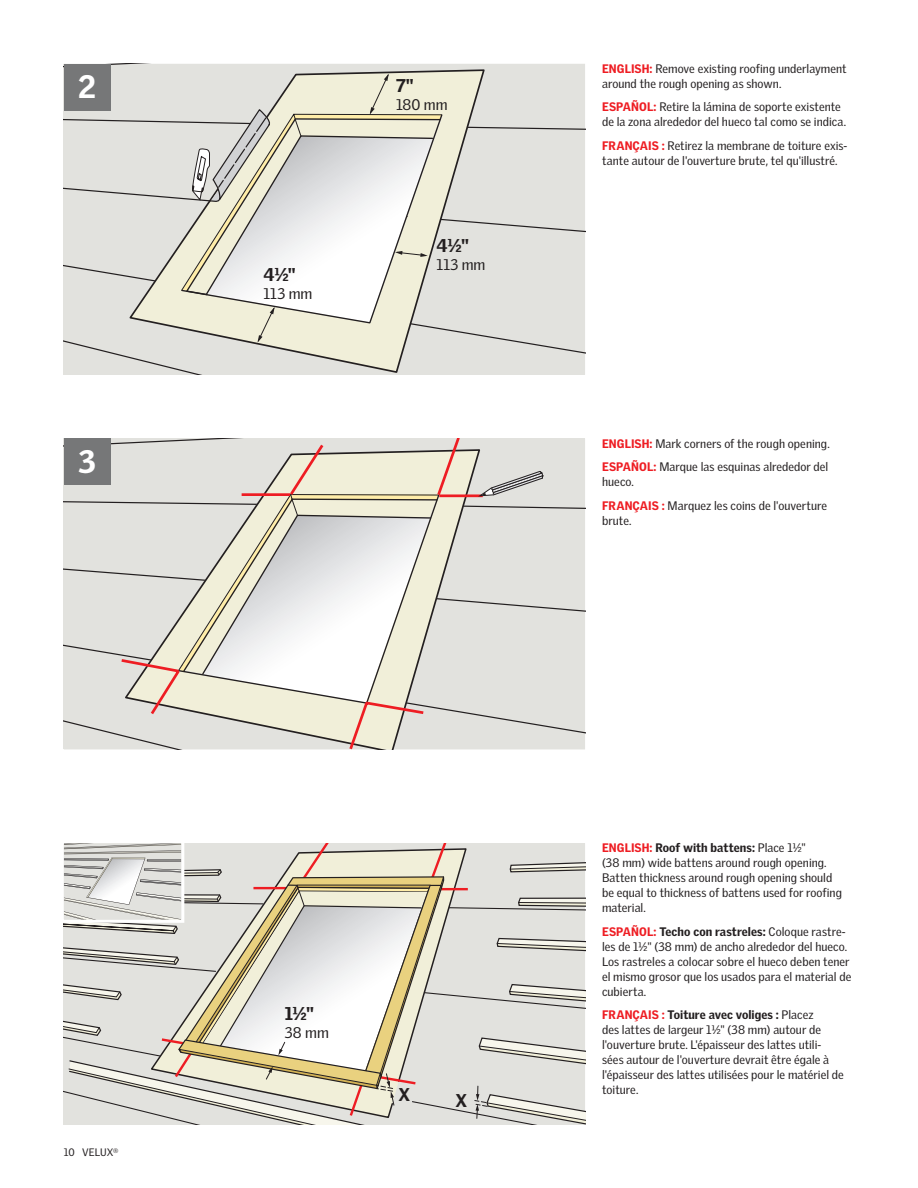
<style>
.page{position:relative;width:918px;height:1188px;background:#fff}
.page>*{position:absolute;margin:0;border:0;box-sizing:border-box;transform-origin:0 0}
.t1{font:900 31.5px "Velux Gothic";color:#fff}
.t2{font:900 18px "Velux Gothic";color:#231f20}
.t3{font:15px "Velux Gothic";letter-spacing:-.005em;color:#231f20}
.t4{font:12px/15px "Velux Gothic";letter-spacing:.005em;color:#231f20}
.t5{font:10.5px "Velux Gothic";letter-spacing:.005em;color:#231f20}
.s1{font-weight:900;color:#ee1d23}
.s2{font-weight:900}
</style>
<div class="page">
<div style="left:64px;top:439px;width:521px;height:310px;background:#e2e2de"></div>
<svg style="left:119px;top:439px;width:366px;height:310px;background:#e2dfd7"></svg>
<svg style="left:478px;top:471px;width:65px;height:26px;background:#c3c2c0"></svg>
<div style="left:64px;top:64px;width:521px;height:311px;background:#e2e2de"></div>
<svg style="left:128px;top:68px;width:358px;height:306px;background:#dddcd5"></svg>
<svg style="left:434px;top:118px;width:7px;height:178px"></svg>
<svg style="left:64px;top:74px;width:370px;height:269px"></svg>
<div style="left:64px;top:64px;width:47px;height:47px;background:#767778"></div>
<div style="left:64px;top:439px;width:47px;height:46px;background:#767778"></div>
<svg style="left:63px;top:843px;width:522px;height:281px;background:#d9d6cc"></svg>
<h1 class="t1" style="left:78px;top:70px;width:19px">2</h1>
<h1 class="t1" style="left:79px;top:444px;width:19px">3</h1>
<p class="t5" style="left:64px;top:1146px;width:56px">10 VELUX<sup>®</sup></p>
<h2 class="t2" style="left:263px;top:265px;width:34px">4½"</h2>
<p class="t3" style="left:263px;top:285px;width:50px">113 mm</p>
<h2 class="t2" style="left:396px;top:76px;width:19px">7"</h2>
<p class="t3" style="left:396px;top:96px;width:53px">180 mm</p>
<h2 class="t2" style="left:436px;top:235px;width:34px">4½"</h2>
<p class="t3" style="left:436px;top:256px;width:50px">113 mm</p>
<p class="t4" style="left:602px;top:61px;width:246px"><span class="s1">ENGLISH:</span> Remove existing roofing underlayment around the rough opening as shown.</p>
<p class="t4" style="left:602px;top:100px;width:246px"><span class="s1">ESPAÑOL:</span> Retire la lámina de soporte existente de la zona alrededor del hueco tal como se indica.</p>
<p class="t4" style="left:602px;top:138px;width:247px"><span class="s1">FRANÇAIS :</span> Retirez la membrane de toiture exis&shy;tante autour de l'ouverture brute, tel qu'illustré.</p>
<p class="t4" style="left:602px;top:432px;width:229px;line-height:23.5px"><span class="s1">ENGLISH:</span> Mark corners of the rough opening.<br><span class="s1">ESPAÑOL:</span> Marque las esquinas alrededor del</p>
<p class="t4" style="left:602px;top:470px;width:226px;line-height:23.5px">hueco.<br><span class="s1">FRANÇAIS :</span> Marquez les coins de l'ouverture</p>
<p class="t4" style="left:602px;top:513px;width:31px">brute.</p>
<h2 class="t2" style="left:285px;top:1004px;width:31px">1½"</h2>
<p class="t3" style="left:285px;top:1024px;width:45px">38 mm</p>
<h2 class="t2" style="left:398px;top:1085px;width:13px">X</h2>
<h2 class="t2" style="left:456px;top:1091px;width:13px">X</h2>
<p class="t4" style="left:602px;top:840px;width:241px"><span class="s1">ENGLISH:</span> <span class="s2">Roof with battens:</span> Place 1½"<br>(38 mm) wide battens around rough opening.<br>Batten thickness around rough opening should be equal to thickness of battens used for roofing material.</p>
<p class="t4" style="left:602px;top:924px;width:251px"><span class="s1">ESPAÑOL:</span> <span class="s2">Techo con rastreles:</span> Coloque rastre&shy;les de 1½" (38 mm) de ancho alrededor del hueco.<br>Los rastreles a colocar sobre el hueco deben tener el mismo grosor que los usados para el material de cubierta.</p>
<p class="t4" style="left:602px;top:1007px;width:243px"><span class="s1">FRANÇAIS :</span> <span class="s2">Toiture avec voliges :</span> Placez<br>des lattes de largeur 1½" (38 mm) autour de l'ouverture brute. L'épaisseur des lattes utili&shy;sées autour de l'ouverture devrait être égale à l'épaisseur des lattes utilisées pour le matériel de toiture.</p>
</div>
